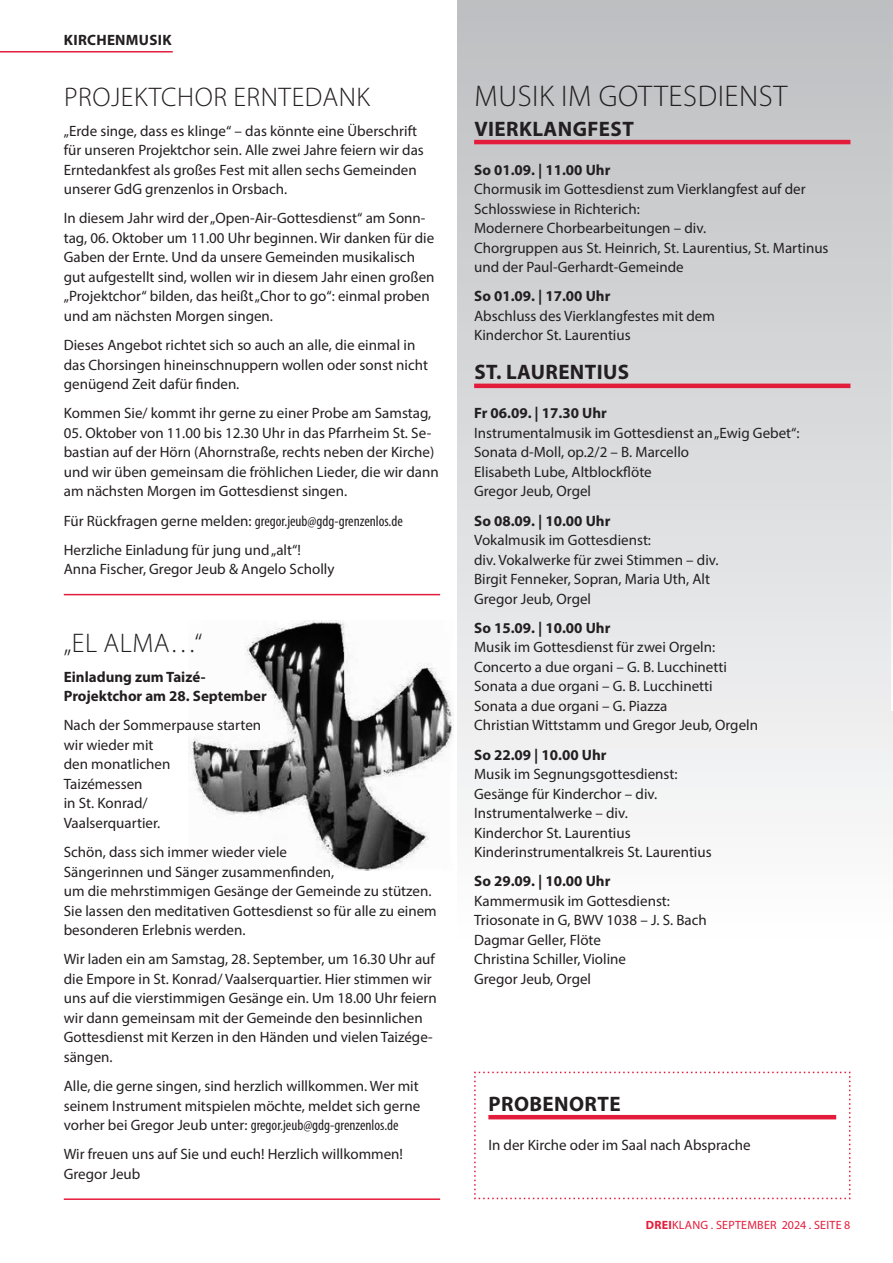
<style>
.page{position:relative;width:893px;height:1263px;background:#fff}
.page>*{position:absolute;margin:0;border:0;box-sizing:border-box;transform-origin:0 0}
.Überschrift_24{font:300 30px "Myriad Pro";letter-spacing:.02em;color:#231f20}
.Überschrift_18{font:300 27px "Myriad Pro";letter-spacing:.02em;color:#231f20}
.Titel{font:700 21px "Myriad Pro";letter-spacing:.02em;color:#231f20}
.Fließtext{font:15px/19.5px "Myriad Pro";color:#231f20}
.Fließtext_ohne_Abstand{font:15px/19.5px "Myriad Pro";color:#231f20}
.Text_mit_Abstand{font:15px/19.5px "Myriad Pro";color:#231f20}
.Fließtext_mit_Linie{font:15px/19.5px "Myriad Pro";color:#231f20}
.Fett_ohne_Abstand{font:700 15px "Myriad Pro";color:#231f20}
.Fließtext-2{font:condensed 15px "Myriad Pro";color:#231f20}
.Fließtext_fett{font:700 15px/19.5px "Myriad Pro";color:#231f20}
.Fließtext_ohne_Abstand-2{font:700 15px "Myriad Pro";color:#231f20}
.Fließtext_fett-2{font:700 15px "Myriad Pro";letter-spacing:.02em;color:#231f20}
.t1{font:12px "Myriad Pro";letter-spacing:.02em;color:#e41c3b}
.s1{font-stretch:normal}
.s2{font-stretch:condensed}
.s3{font-weight:700}
</style>
<div class="page">
<img style="left:189px;top:621px;width:265px;height:249px">
<div style="left:457px;top:0;width:436px;height:945px;background:linear-gradient(to bottom,#bdbdc0,#fdfefe)"></div>
<hr style="left:474px;top:140px;width:376px;height:4px;background:#e41c3b">
<hr style="left:474px;top:384px;width:376px;height:4px;background:#e41c3b">
<svg style="left:891px;top:0;width:2px;height:711px"></svg>
<hr style="left:64px;top:594px;width:376px;height:1px;background:#e41c3b">
<svg style="left:474px;top:1071px;width:377px;height:129px"></svg>
<hr style="left:64px;top:1198px;width:376px;height:2px;background:#e41c3b">
<hr style="left:0;top:51px;width:173px;height:2px;background:#e41c3b">
<p class="Fließtext_fett-2" style="left:64px;top:30px;width:109px">KIRCHENMUSIK</p>
<p class="Überschrift_18" style="left:64px;top:81px;width:307px">PROJEKTCHOR ERNTEDANK</p>
<p class="Fließtext" style="left:64px;top:121px;width:362px">„Erde singe, dass es klinge“ – das könnte eine Überschrift für unseren Projektchor sein. Alle zwei Jahre feiern wir das Erntedankfest als großes Fest mit allen sechs Gemeinden unserer GdG grenzenlos in Orsbach.</p>
<p class="Fließtext" style="left:64px;top:208px;width:372px">In diesem Jahr wird der „Open-Air-Gottesdienst“ am Sonn&shy;tag, 06. Oktober um 11.00 Uhr beginnen. Wir danken für die Gaben der Ernte. Und da unsere Gemeinden musikalisch gut aufgestellt sind, wollen wir in diesem Jahr einen großen „Projektchor“ bilden, das heißt „Chor to go“: einmal proben und am nächsten Morgen singen.</p>
<p class="Fließtext" style="left:64px;top:335px;width:366px">Dieses Angebot richtet sich so auch an alle, die einmal in das Chorsingen hineinschnuppern wollen oder sonst nicht genügend Zeit dafür finden.</p>
<p class="Fließtext" style="left:64px;top:403px;width:369px">Kommen Sie/ kommt ihr gerne zu einer Probe am Samstag,</p>
<p class="Fließtext" style="left:64px;top:423px;width:376px">05. Oktober von 11.00 bis 12.30 Uhr in das Pfarrheim St. Se&shy;bastian auf der Hörn (Ahornstraße, rechts neben der Kirche) und wir üben gemeinsam die fröhlichen Lieder, die wir dann am nächsten Morgen im Gottesdienst singen.</p>
<p class="Fließtext-2" style="left:64px;top:512px;width:341px"><span class="s1">Für Rückfragen gerne melden:</span> gregor.jeub@gdg-grenzenlos.de</p>
<p class="Fließtext_mit_Linie" style="left:64px;top:540px;width:272px">Herzliche Einladung für jung und „alt“!<br>Anna Fischer, Gregor Jeub &amp; Angelo Scholly</p>
<p class="Überschrift_18" style="left:64px;top:627px;width:140px">„EL ALMA…“</p>
<p class="Fließtext_fett" style="left:64px;top:666px;width:205px">Einladung zum Taizé-<br>Projektchor am 28. September</p>
<p class="Fließtext" style="left:64px;top:715px;width:199px">Nach der Sommerpause starten wir wieder mit<br>den monatlichen<br>Taizémessen<br>in St. Konrad/<br>Vaalserquartier.</p>
<p class="Fließtext" style="left:64px;top:842px;width:374px">Schön, dass sich immer wieder viele<br>Sängerinnen und Sänger zusammenfinden,<br>um die mehrstimmigen Gesänge der Gemeinde zu stützen.<br>Sie lassen den meditativen Gottesdienst so für alle zu einem besonderen Erlebnis werden.</p>
<p class="Fließtext" style="left:64px;top:949px;width:374px">Wir laden ein am Samstag, 28. September, um 16.30 Uhr auf die Empore in St. Konrad/ Vaalserquartier. Hier stimmen wir uns auf die vierstimmigen Gesänge ein. Um 18.00 Uhr feiern wir dann gemeinsam mit der Gemeinde den besinnlichen Gottesdienst mit Kerzen in den Händen und vielen Taizége&shy;sängen.</p>
<p class="Fließtext" style="left:64px;top:1076px;width:358px;text-align:justify">Alle, die gerne singen, sind herzlich willkommen. Wer mit seinem Instrument mitspielen möchte, meldet sich gerne vorher bei Gregor Jeub unter: <span class="s2">gregor.jeub@gdg-grenzenlos.de</span></p>
<p class="Fließtext_mit_Linie" style="left:64px;top:1144px;width:341px">Wir freuen uns auf Sie und euch! Herzlich willkommen!<br>Gregor Jeub</p>
<p class="Überschrift_24" style="left:474px;top:78px;width:314px">MUSIK IM GOTTESDIENST</p>
<p class="Titel" style="left:474px;top:115px;width:161px">VIERKLANGFEST</p>
<p class="Fett_ohne_Abstand" style="left:474px;top:160px;width:138px">So 01.09. | 11.00 Uhr</p>
<p class="Fließtext_ohne_Abstand" style="left:474px;top:179px;width:333px">Chormusik im Gottesdienst zum Vierklangfest auf der<br>Schlosswiese in Richterich:</p>
<p class="Fließtext_ohne_Abstand" style="left:474px;top:218px;width:233px">Modernere Chorbearbeitungen – div.</p>
<p class="Text_mit_Abstand" style="left:474px;top:238px;width:356px">Chorgruppen aus St. Heinrich, St. Laurentius, St. Martinus und der Paul-Gerhardt-Gemeinde</p>
<p class="Fett_ohne_Abstand" style="left:474px;top:286px;width:138px">So 01.09. | 17.00 Uhr</p>
<p class="Fließtext" style="left:474px;top:306px;width:242px">Abschluss des Vierklangfestes mit dem<br>Kinderchor St. Laurentius</p>
<p class="Titel" style="left:474px;top:359px;width:156px">ST. LAURENTIUS</p>
<p class="Fett_ohne_Abstand" style="left:474px;top:403px;width:134px">Fr 06.09. | 17.30 Uhr</p>
<p class="Fließtext_ohne_Abstand" style="left:474px;top:423px;width:327px">Instrumentalmusik im Gottesdienst an „Ewig Gebet“:</p>
<p class="Fließtext_ohne_Abstand" style="left:474px;top:442px;width:216px">Sonata d-Moll, op.2/2 – B. Marcello</p>
<p class="Fließtext_ohne_Abstand" style="left:474px;top:462px;width:179px">Elisabeth Lube, Altblockflöte</p>
<p class="Text_mit_Abstand" style="left:474px;top:481px;width:119px">Gregor Jeub, Orgel</p>
<p class="Fett_ohne_Abstand" style="left:474px;top:511px;width:138px">So 08.09. | 10.00 Uhr</p>
<p class="Fließtext_ohne_Abstand" style="left:474px;top:530px;width:178px">Vokalmusik im Gottesdienst:</p>
<p class="Fließtext_ohne_Abstand" style="left:474px;top:550px;width:246px">div. Vokalwerke für zwei Stimmen – div.</p>
<p class="Fließtext_ohne_Abstand" style="left:474px;top:569px;width:238px">Birgit Fenneker, Sopran, Maria Uth, Alt</p>
<p class="Text_mit_Abstand" style="left:474px;top:589px;width:119px">Gregor Jeub, Orgel</p>
<p class="Fett_ohne_Abstand" style="left:474px;top:618px;width:138px">So 15.09. | 10.00 Uhr</p>
<p class="Fließtext_ohne_Abstand" style="left:474px;top:637px;width:243px">Musik im Gottesdienst für zwei Orgeln:</p>
<p class="Fließtext_ohne_Abstand" style="left:474px;top:657px;width:254px">Concerto a due organi – G. B. Lucchinetti</p>
<p class="Fließtext_ohne_Abstand" style="left:474px;top:676px;width:240px">Sonata a due organi – G. B. Lucchinetti</p>
<p class="Fließtext_ohne_Abstand" style="left:474px;top:696px;width:195px">Sonata a due organi – G. Piazza</p>
<p class="Text_mit_Abstand" style="left:474px;top:715px;width:285px">Christian Wittstamm und Gregor Jeub, Orgeln</p>
<p class="Fett_ohne_Abstand" style="left:474px;top:745px;width:134px">So 22.09 | 10.00 Uhr</p>
<p class="Fließtext_ohne_Abstand" style="left:474px;top:764px;width:205px">Musik im Segnungsgottesdienst:</p>
<p class="Fließtext_ohne_Abstand" style="left:474px;top:784px;width:185px">Gesänge für Kinderchor – div.</p>
<p class="Fließtext_ohne_Abstand" style="left:474px;top:803px;width:158px">Instrumentalwerke – div.<br>Kinderchor St. Laurentius</p>
<p class="Text_mit_Abstand" style="left:474px;top:842px;width:239px">Kinderinstrumentalkreis St. Laurentius</p>
<p class="Fließtext_ohne_Abstand-2" style="left:474px;top:871px;width:138px">So 29.09. | 10.00 Uhr</p>
<p class="Fließtext_ohne_Abstand" style="left:474px;top:891px;width:197px">Kammermusik im Gottesdienst:</p>
<p class="Fließtext_ohne_Abstand" style="left:474px;top:910px;width:234px">Triosonate in G, BWV 1038 – J. S. Bach</p>
<p class="Fließtext_ohne_Abstand" style="left:474px;top:930px;width:128px">Dagmar Geller, Flöte</p>
<p class="Fließtext_ohne_Abstand" style="left:474px;top:949px;width:153px">Christina Schiller, Violine</p>
<p class="Fließtext_ohne_Abstand" style="left:474px;top:969px;width:119px">Gregor Jeub, Orgel</p>
<p class="Titel" style="left:489px;top:1090px;width:134px">PROBENORTE</p>
<p class="Fließtext" style="left:488px;top:1135px;width:264px">In der Kirche oder im Saal nach Absprache</p>
<p class="t1" style="left:646px;top:1218px;width:206px"><span class="s3">DREI</span>KLANG . SEPTEMBER 2024 . SEITE 8</p>
</div>
